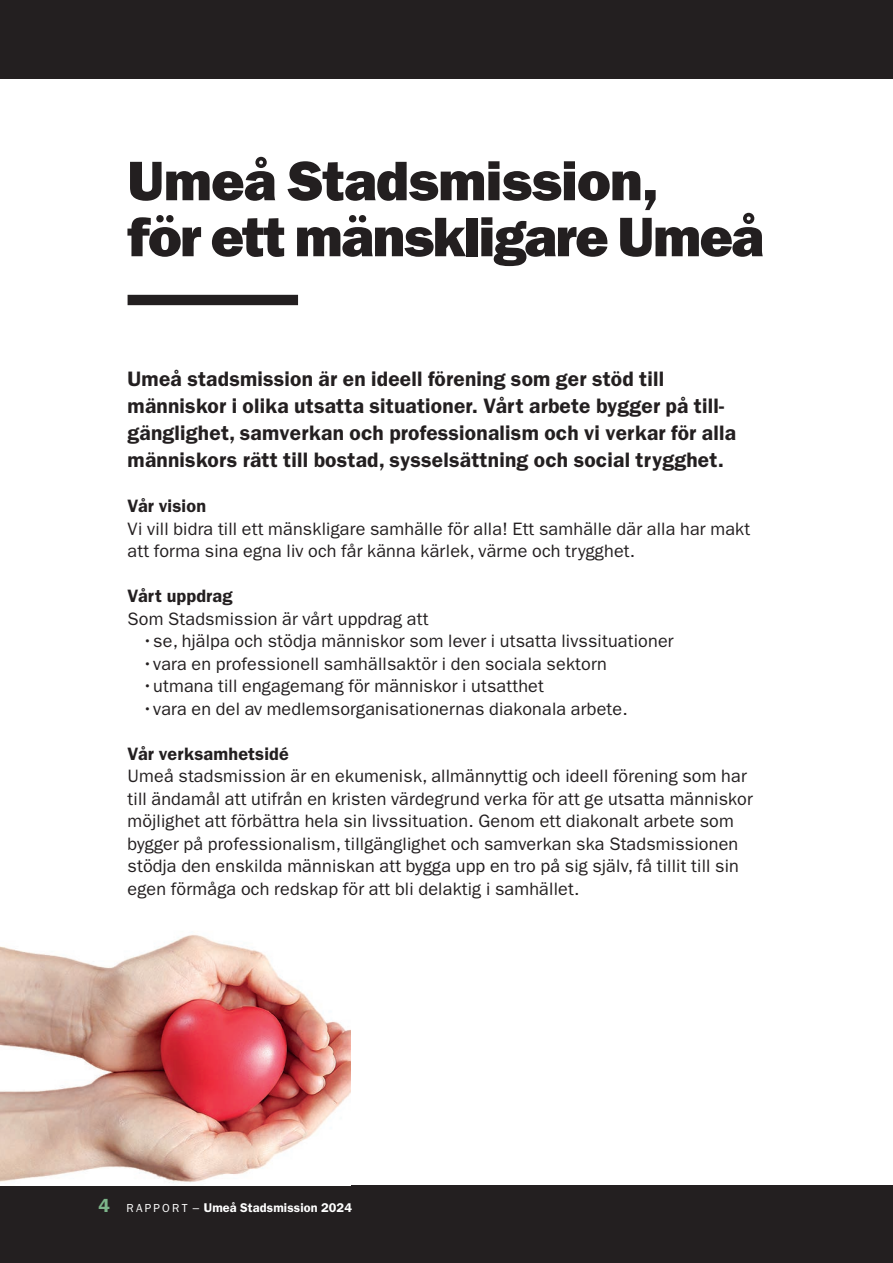
<style>
.page{position:relative;width:893px;height:1263px;background:#fff}
.page>*{position:absolute;margin:0;border:0;box-sizing:border-box;transform-origin:0 0}
.t1{font:55.95px/55.9px "ITC Franklin Gothic Std Hvy";letter-spacing:-.02em;color:#231f20}
.t2{font:600 21px/27px "ITC Franklin Gothic Std";letter-spacing:.01em;color:#231f20}
.t3{font:18px/22.5px "ITC Franklin Gothic Std";letter-spacing:.01em;color:#231f20}
.t4{font:600 18px "ITC Franklin Gothic Std";letter-spacing:.01em;color:#231f20}
.t5{font:600 12.75px "ITC Franklin Gothic Std";letter-spacing:.01em;color:#fff}
.s1{font-size:19.05px;color:#7db48a}
.s2{font-weight:400;font-size:11.7px}
.s3{font-weight:400}
</style>
<div class="page">
<div style="left:0;top:1186px;width:893px;height:77px;background:#231f20"></div>
<div style="left:0;top:0;width:893px;height:78px;background:#231f20"></div>
<div style="left:128px;top:295px;width:170px;height:10px;background:#231f20"></div>
<img style="left:0;top:935px;width:351px;height:248px">
<h1 class="t1" style="left:128px;top:153px;width:638px">Umeå Stadsmission,<br>för ett mänskligare Umeå</h1>
<p class="t2" style="left:128px;top:366px;width:610px">Umeå stadsmission är en ideell förening som ger stöd till människor i olika utsatta situationer. Vårt arbete bygger på till&shy;gänglighet, samverkan och professionalism och vi verkar för alla människors rätt till bostad, sysselsättning och social trygghet.</p>
<p class="t4" style="left:128px;top:495px;width:80px">Vår vision</p>
<p class="t3" style="left:128px;top:517px;width:624px">Vi vill bidra till ett mänskligare samhälle för alla! Ett samhälle där alla har makt att forma sina egna liv och får känna kärlek, värme och trygghet.</p>
<p class="t4" style="left:128px;top:585px;width:106px">Vårt uppdrag</p>
<p class="t3" style="left:128px;top:607px;width:302px">Som Stadsmission är vårt uppdrag att</p>
<p class="t3" style="left:142px;top:630px;width:533px">•se, hjälpa och stödja människor som lever i utsatta livssituationer</p>
<p class="t3" style="left:142px;top:652px;width:466px">•vara en professionell samhällsaktör i den sociala sektorn</p>
<p class="t3" style="left:142px;top:675px;width:403px">•utmana till engagemang för människor i utsatthet</p>
<p class="t3" style="left:142px;top:697px;width:487px">•vara en del av medlemsorganisationernas diakonala arbete.</p>
<p class="t4" style="left:128px;top:743px;width:163px">Vår verksamhetsidé</p>
<p class="t3" style="left:128px;top:765px;width:627px">Umeå stadsmission är en ekumenisk, allmännyttig och ideell förening som har till ändamål att utifrån en kristen värdegrund verka för att ge utsatta människor möjlighet att förbättra hela sin livssituation. Genom ett diakonalt arbete som bygger på professionalism, tillgänglighet och samverkan ska Stadsmissionen stödja den enskilda människan att bygga upp en tro på sig själv, få tillit till sin egen förmåga och redskap för att bli delaktig i samhället.</p>
<p class="t5" style="left:98px;top:1200px;width:255px"><span class="s1">4</span> <span class="s2">R A P P O R T</span> <span class="s3">–</span> Umeå Stadsmission 2024</p>
</div>
